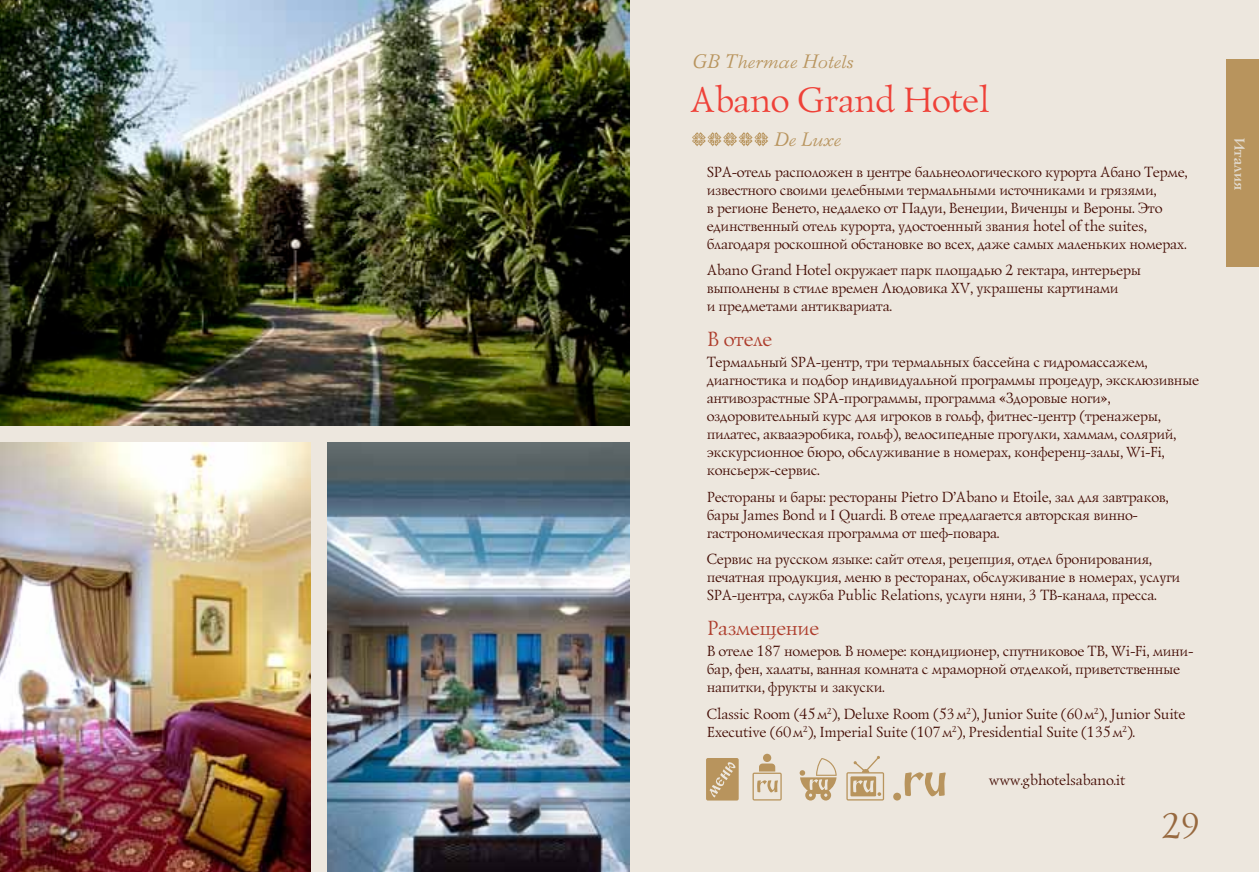
<style>
.page{position:relative;width:1259px;height:872px;background:#fff}
.page>*{position:absolute;margin:0;border:0;box-sizing:border-box;transform-origin:0 0}
.t1{font:36px "Lazurski C";color:#ef4138}
.t2{font:36px "Lazurski C";color:#97693f}
.t3{font:21px "Lazurski C";color:#ad3c2b}
.t4{font:italic 19.5px "Bazhanov C";color:#b8945d}
.t5{font:15px/18px "Lazurski C";color:#410901}
.t6{font:700 15px "Lazurski C";color:#e1d9cc}
</style>
<div class="page">
<div style="left:0;top:0;width:629px;height:872px;background:#ede7de"></div>
<div style="left:629px;top:0;width:630px;height:872px;background:#ede7de"></div>
<svg style="left:692px;top:132px;width:76px;height:14px"></svg>
<div style="left:1226px;top:60px;width:33px;height:207px;background:#b8945d"></div>
<img style="left:0;top:0;width:629px;height:425px">
<img style="left:327px;top:442px;width:302px;height:430px">
<img style="left:0;top:442px;width:310px;height:430px">
<svg style="left:799px;top:758px;width:37px;height:42px"></svg>
<div style="left:763px;top:753px;width:8px;height:9px;background:#b8945d;border-radius:50%"></div>
<svg style="left:752px;top:763px;width:29px;height:37px"></svg>
<svg style="left:904px;top:772px;width:41px;height:24px"></svg>
<div style="left:893px;top:792px;width:8px;height:8px;background:#b8945d;border-radius:50%"></div>
<svg style="left:706px;top:758px;width:32px;height:42px"></svg>
<svg style="left:846px;top:756px;width:38px;height:44px"></svg>
<h3 class="t4" style="left:692px;top:50px;width:163px">GB Thermae Hotels</h3>
<h1 class="t1" style="left:688px;top:79px;width:301px">Abano Grand Hotel</h1>
<h3 class="t4" style="left:774px;top:129px;width:69px">De Luxe</h3>
<p class="t5" style="left:706px;top:163px;width:482px">SPA-отель расположен в центре бальнеологического курорта Абано Терме, известного своими целебными термальными источниками и грязями,<br>в регионе Венето, недалеко от Падуи, Венеции, Виченцы и Вероны. Это единственный отель курорта, удостоенный звания hotel of the suites, благодаря роскошной обстановке во всех, даже самых маленьких номерах.</p>
<p class="t5" style="left:706px;top:261px;width:436px">Abano Grand Hotel окружает парк площадью 2 гектара, интерьеры выполнены в стиле времен Людовика XV, украшены картинами<br>и предметами антиквариата.</p>
<h2 class="t3" style="left:706px;top:327px;width:66px">В отеле</h2>
<p class="t5" style="left:706px;top:353px;width:494px">Термальный SPA-центр, три термальных бассейна с гидромассажем, диагностика и подбор индивидуальной программы процедур, эксклюзивные антивозрастные SPA-программы, программа «Здоровые ноги», оздоровительный курс для игроков в гольф, фитнес-центр (тренажеры, пилатес, аквааэробика, гольф), велосипедные прогулки, хаммам, солярий, экскурсионное бюро, обслуживание в номерах, конференц-залы, Wi-Fi, консьерж-сервис.</p>
<p class="t5" style="left:706px;top:488px;width:463px">Рестораны и бары: рестораны Pietro D’Abano и Etoile, зал для завтраков, бары James Bond и I Quardi. В отеле предлагается авторская винно&shy;гастрономическая программа от шеф-повара.</p>
<p class="t5" style="left:706px;top:550px;width:475px">Сервис на русском языке: сайт отеля, рецепция, отдел бронирования, печатная продукция, меню в ресторанах, обслуживание в номерах, услуги<br>SPA-центра, служба Public Relations, услуги няни, 3 ТВ-канала, пресса.</p>
<h2 class="t3" style="left:706px;top:616px;width:113px">Размещение</h2>
<p class="t5" style="left:706px;top:642px;width:488px">В отеле 187 номеров. В номере: кондиционер, спутниковое TВ, Wi-Fi, мини&shy;бар, фен, халаты, ванная комната с мраморной отделкой, приветственные напитки, фрукты и закуски.</p>
<p class="t5" style="left:706px;top:705px;width:480px">Classic Room (45м<sup>2</sup>), Deluxe Room (53м<sup>2</sup>), Junior Suite (60м<sup>2</sup>), Junior Suite<br>Executive (60м<sup>2</sup>), Imperial Suite (107м<sup>2</sup>), Presidential Suite (135м<sup>2</sup>).</p>
<p class="t5" style="left:988px;top:771px;width:138px">www.gbhotelsabano.it</p>
<h1 class="t2" style="left:1159px;top:805px;width:40px">29</h1>
<p class="t6" style="left:1248px;top:136px;width:55px;rotate:90deg">Италия</p>
</div>
